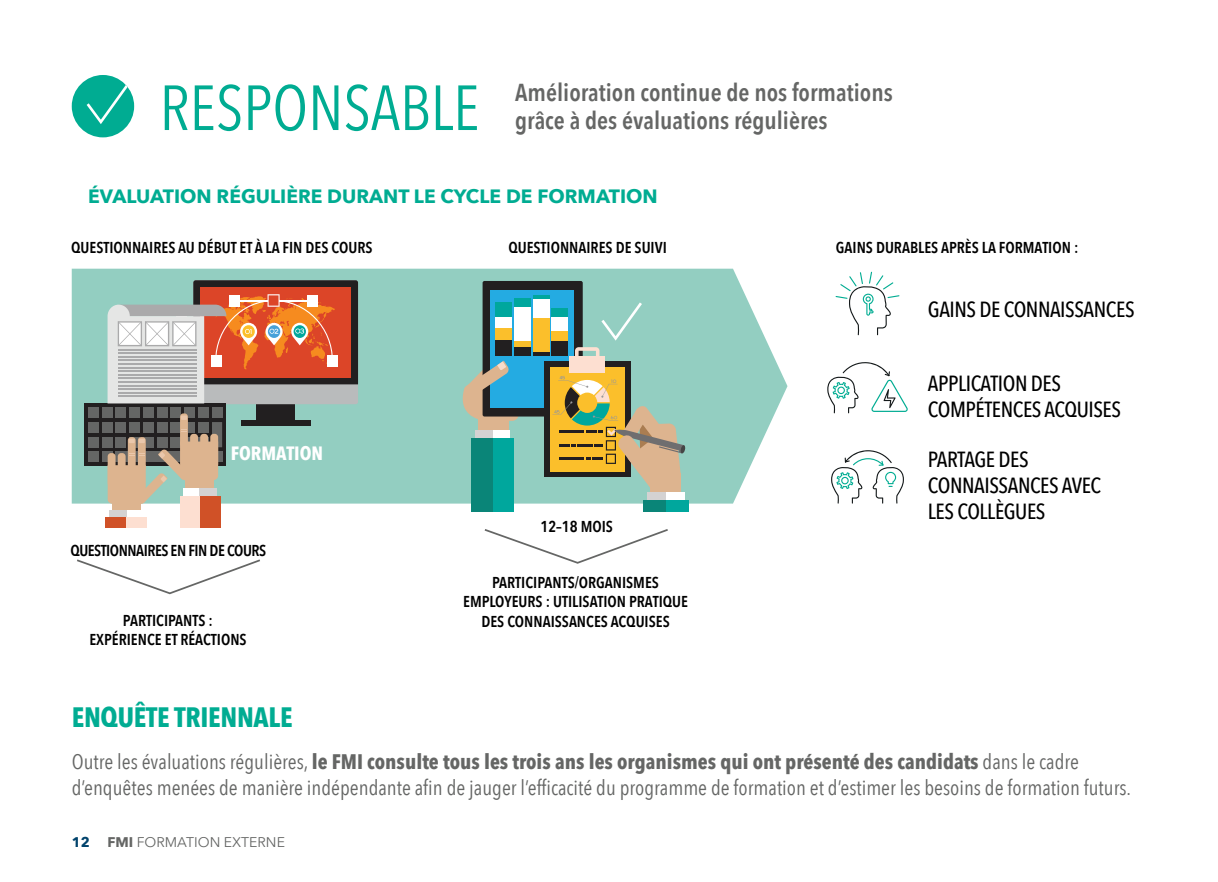
<style>
.page{position:relative;width:1218px;height:882px;background:#fff}
.page>*{position:absolute;margin:0;border:0;box-sizing:border-box;transform-origin:0 0}
.t1{font:63px "Avenir Next Condensed";color:#00ac92}
.t2{font:700 28px "Avenir Next Condensed";letter-spacing:-.01em;color:#00ac92}
.t3{font:600 24.5px/28px "Avenir Next Condensed";color:#656665}
.t4{font:500 21.88px/26.2px "Avenir Next Condensed";letter-spacing:-.02em;color:#000}
.t5{font:21px/26.2px "Avenir Next Condensed";color:#656665}
.t6{font:700 19.25px "Avenir Next";color:#00ac92}
.t7{font:700 19.25px "Avenir Next Condensed";color:#fff}
.t8{font:600 15.75px/19.2px "Avenir Next Condensed";color:#000;text-align:center}
.t9{font:600 15.75px "Avenir Next Condensed";letter-spacing:-.03em;color:#000}
.t10{font:14px "Avenir Next";color:#656665}
.t11{font:700 14px "Avenir Next";color:#00436c}
.s1{font-weight:700}
</style>
<div class="page">
<svg style="left:72px;top:269px;width:716px;height:235px;background:#9bd1c5"></svg>
<div style="left:256px;top:396px;width:39px;height:29px;background:#221f20"></div>
<div style="left:241px;top:420px;width:70px;height:6px;background:#221f20"></div>
<div style="left:85px;top:403px;width:141px;height:63px;background:#221f20"></div>
<div style="left:88px;top:407px;width:10px;height:11px;background:#656665"></div>
<div style="left:102px;top:407px;width:10px;height:11px;background:#656665"></div>
<div style="left:116px;top:407px;width:10px;height:11px;background:#656665"></div>
<div style="left:130px;top:407px;width:10px;height:11px;background:#656665"></div>
<div style="left:143px;top:407px;width:10px;height:11px;background:#656665"></div>
<div style="left:157px;top:407px;width:10px;height:11px;background:#656665"></div>
<div style="left:171px;top:407px;width:10px;height:11px;background:#656665"></div>
<div style="left:185px;top:407px;width:10px;height:11px;background:#656665"></div>
<div style="left:198px;top:407px;width:10px;height:11px;background:#656665"></div>
<div style="left:212px;top:407px;width:10px;height:11px;background:#656665"></div>
<div style="left:88px;top:422px;width:10px;height:11px;background:#656665"></div>
<div style="left:102px;top:422px;width:10px;height:11px;background:#656665"></div>
<div style="left:88px;top:437px;width:10px;height:10px;background:#656665"></div>
<div style="left:102px;top:437px;width:10px;height:10px;background:#656665"></div>
<div style="left:88px;top:452px;width:10px;height:10px;background:#656665"></div>
<svg style="left:102px;top:452px;width:6px;height:10px"></svg>
<svg style="left:108px;top:280px;width:250px;height:123px;background:#c1907e"></svg>
<div style="left:112px;top:501px;width:29px;height:13px;background:#ddb48f"></div>
<svg style="left:180px;top:413px;width:8px;height:34px"></svg>
<svg style="left:108px;top:416px;width:114px;height:88px"></svg>
<div style="left:183px;top:489px;width:34px;height:35px;background:#fff"></div>
<div style="left:200px;top:489px;width:17px;height:35px;background:#d4d2d2"></div>
<div style="left:180px;top:496px;width:41px;height:32px;background:#fddfd1"></div>
<div style="left:200px;top:496px;width:21px;height:32px;background:#d05127"></div>
<div style="left:109px;top:510px;width:34px;height:18px;background:#fff"></div>
<div style="left:109px;top:510px;width:17px;height:18px;background:#d4d2d2"></div>
<div style="left:106px;top:517px;width:40px;height:11px;background:#fddfd1"></div>
<div style="left:106px;top:517px;width:20px;height:11px;background:#d05127"></div>
<svg style="left:77px;top:559px;width:183px;height:36px"></svg>
<div style="left:478px;top:416px;width:31px;height:17px;background:#ddb48f"></div>
<div style="left:483px;top:281px;width:100px;height:136px;background:#221f20;border-radius:2px"></div>
<div style="left:490px;top:290px;width:84px;height:117px;background:#24abe2"></div>
<svg style="left:458px;top:347px;width:61px;height:74px"></svg>
<div style="left:475px;top:431px;width:35px;height:43px;background:#fff"></div>
<div style="left:475px;top:431px;width:18px;height:43px;background:#d4d2d2"></div>
<div style="left:471px;top:438px;width:42px;height:74px;background:#00a79d"></div>
<div style="left:471px;top:438px;width:21px;height:74px;background:#0a8578"></div>
<div style="left:544px;top:361px;width:86px;height:116px;background:#221f20"></div>
<div style="left:550px;top:367px;width:75px;height:104px;background:#fbbf2b"></div>
<div style="left:569px;top:356px;width:36px;height:17px;background:#fddfd1"></div>
<div style="left:650px;top:473px;width:31px;height:36px;background:#ddb48f"></div>
<svg style="left:552px;top:376px;width:134px;height:115px"></svg>
<div style="left:648px;top:492px;width:36px;height:20px;background:#fff"></div>
<div style="left:648px;top:492px;width:18px;height:20px;background:#d4d2d2"></div>
<div style="left:644px;top:500px;width:44px;height:12px;background:#00a79d"></div>
<div style="left:644px;top:500px;width:22px;height:12px;background:#0a8578"></div>
<div style="left:495px;top:303px;width:17px;height:53px;background:#fff"></div>
<div style="left:514px;top:298px;width:17px;height:58px;background:#fff"></div>
<div style="left:533px;top:296px;width:17px;height:60px;background:#fff"></div>
<div style="left:551px;top:308px;width:17px;height:48px;background:#fff"></div>
<div style="left:495px;top:329px;width:17px;height:27px;background:#fbbf2b"></div>
<div style="left:514px;top:341px;width:17px;height:15px;background:#fbbf2b"></div>
<div style="left:533px;top:318px;width:17px;height:38px;background:#fbbf2b"></div>
<div style="left:551px;top:331px;width:17px;height:25px;background:#fbbf2b"></div>
<div style="left:514px;top:298px;width:17px;height:8px;background:#00a79d"></div>
<hr style="left:533px;top:296px;width:17px;height:3px;background:#00a79d">
<div style="left:495px;top:303px;width:17px;height:14px;background:#00a79d"></div>
<div style="left:551px;top:308px;width:17px;height:9px;background:#00a79d"></div>
<div style="left:495px;top:340px;width:17px;height:16px;background:#221f20"></div>
<div style="left:514px;top:347px;width:17px;height:9px;background:#221f20"></div>
<hr style="left:533px;top:352px;width:17px;height:4px;background:#221f20">
<div style="left:551px;top:342px;width:17px;height:14px;background:#221f20"></div>
<svg style="left:484px;top:529px;width:184px;height:35px"></svg>
<svg style="left:827px;top:362px;width:81px;height:51px"></svg>
<svg style="left:831px;top:450px;width:73px;height:54px"></svg>
<svg style="left:836px;top:272px;width:63px;height:63px"></svg>
<div style="left:72px;top:75px;width:62px;height:62px;background:#00ac92;border-radius:50%"></div>
<svg style="left:84px;top:75px;width:50px;height:51px"></svg>
<svg style="left:575px;top:300px;width:70px;height:61px;background:#93c1b5"></svg>
<h1 class="t1" style="left:160px;top:54px;width:321px">RESPONSABLE</h1>
<p class="t3" style="left:515px;top:78px;width:379px">Amélioration continue de nos formations grâce à des évaluations régulières</p>
<p class="t6" style="left:88px;top:179px;width:571px">ÉVALUATION RÉGULIÈRE DURANT LE CYCLE DE FORMATION</p>
<p class="t8" style="left:71px;top:238px;width:303px">QUESTIONNAIRES AU DÉBUT ET À LA FIN DES COURS</p>
<p class="t8" style="left:508px;top:238px;width:160px">QUESTIONNAIRES DE SUIVI</p>
<p class="t7" style="left:231px;top:442px;width:94px">FORMATION</p>
<p class="t9" style="left:70px;top:537px;width:197px">QUESTIONNAIRES EN FIN DE COURS</p>
<p class="t8" style="left:89px;top:610px;width:159px">PARTICIPANTS :<br>EXPÉRIENCE ET RÉACTIONS</p>
<p class="t8" style="left:540px;top:516px;width:74px">12–18 MOIS</p>
<p class="t8" style="left:463px;top:572px;width:226px">PARTICIPANTS/ORGANISMES<br>EMPLOYEURS : UTILISATION PRATIQUE<br>DES CONNAISSANCES ACQUISES</p>
<p class="t8" style="left:836px;top:238px;width:244px">GAINS DURABLES APRÈS LA FORMATION :</p>
<p class="t4" style="left:928px;top:296px;width:208px">GAINS DE CONNAISSANCES</p>
<p class="t4" style="left:928px;top:370px;width:195px">APPLICATION DES<br>COMPÉTENCES ACQUISES</p>
<p class="t4" style="left:928px;top:446px;width:175px">PARTAGE DES<br>CONNAISSANCES AVEC<br>LES COLLÈGUES</p>
<h2 class="t2" style="left:72px;top:700px;width:222px">ENQUÊTE TRIENNALE</h2>
<p class="t5" style="left:72px;top:748px;width:1061px">Outre les évaluations régulières, <span class="s1">le FMI consulte tous les trois ans les organismes qui ont présenté des candidats</span> dans le cadre d’enquêtes menées de manière indépendante afin de jauger l’efficacité du programme de formation et d’estimer les besoins de formation futurs.</p>
<p class="t11" style="left:72px;top:830px;width:20px">12</p>
<p class="t10" style="left:107px;top:830px;width:179px"><span class="s1">FMI</span> FORMATION EXTERNE</p>
</div>
